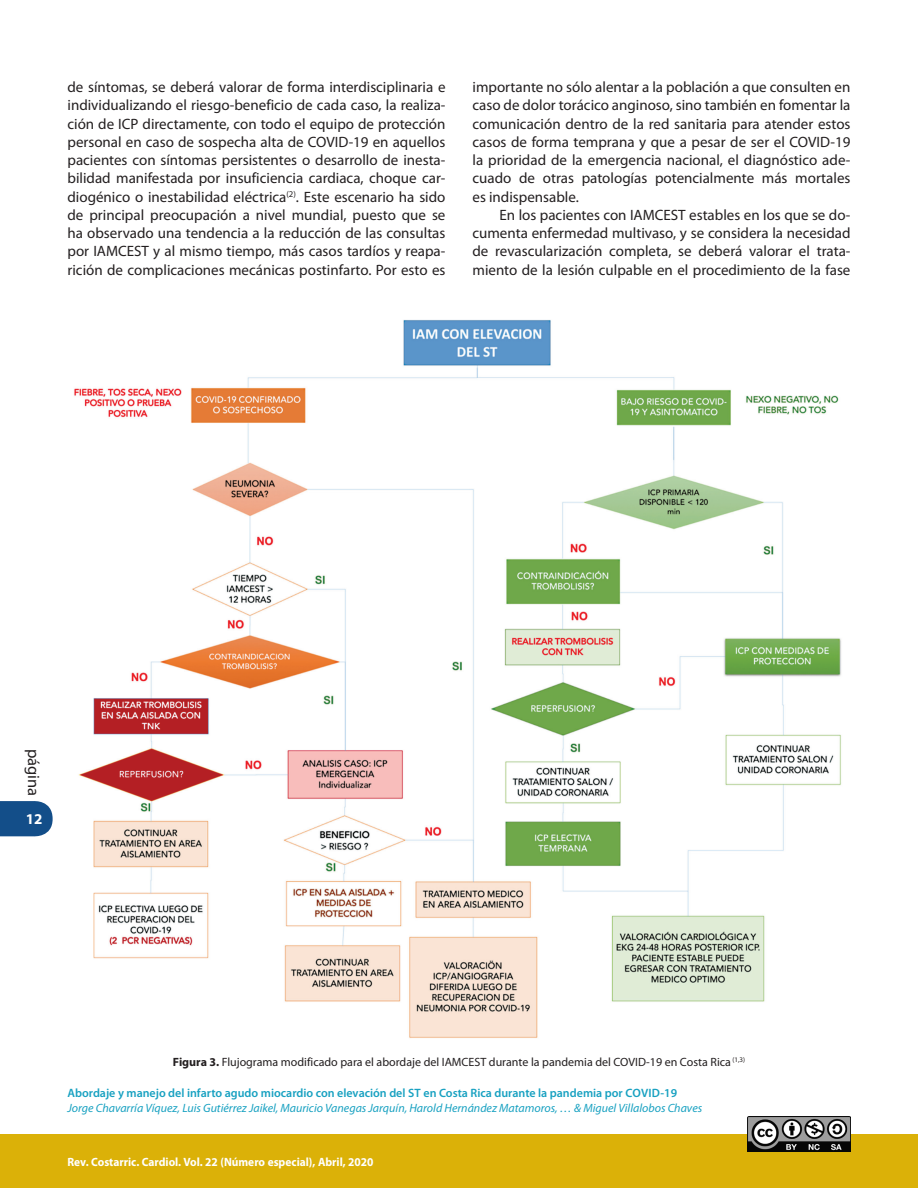
<style>
.page{position:relative;width:918px;height:1188px;background:#fff}
.page>*{position:absolute;margin:0;border:0;box-sizing:border-box;transform-origin:0 0}
.t1{font:16.5px "Myriad Pro";color:#231f20}
._00-Texto_Normal{font:15px/18.3px "Myriad Pro";color:#231f20;text-align:justify}
.t2{font:700 15px "Myriad Pro";color:#fff}
._08_1-Pie_de_página{font:600 12.15px "Myriad Pro";color:#18a1c1}
._09_1-Pie_de_página{font:italic 12px "Myriad Pro";color:#18a1c1}
._16-Pie_de_Figura{font:12px "Myriad Pro";color:#231f20}
.t3{font:700 12px "Myriad Pro";color:#fff;scale:.95 1}
.s1{font-weight:700}
</style>
<div class="page">
<svg style="left:0;top:801px;width:53px;height:36px"></svg>
<div style="left:0;top:1134px;width:917px;height:54px;background:#dbb108"></div>
<img style="left:748px;top:1116px;width:102px;height:36px">
<img style="left:74px;top:320px;width:767px;height:718px">
<p class="_00-Texto_Normal" style="left:68px;top:78px;width:380px">de síntomas, se deberá valorar de forma interdisciplinaria e individualizando el riesgo-beneficio de cada caso, la realiza&shy;ción de ICP directamente, con todo el equipo de protección personal en caso de sospecha alta de COVID-19 en aquellos pacientes con síntomas persistentes o desarrollo de inesta&shy;bilidad manifestada por insuficiencia cardiaca, choque car&shy;diogénico o inestabilidad eléctrica<sup>(2)</sup>. Este escenario ha sido de principal preocupación a nivel mundial, puesto que se ha observado una tendencia a la reducción de las consultas por IAMCEST y al mismo tiempo, más casos tardíos y reapa&shy;rición de complicaciones mecánicas postinfarto. Por esto es</p>
<p class="_00-Texto_Normal" style="left:472px;top:78px;width:380px">importante no sólo alentar a la población a que consulten en caso de dolor torácico anginoso, sino también en fomentar la comunicación dentro de la red sanitaria para atender estos casos de forma temprana y que a pesar de ser el COVID-19 la prioridad de la emergencia nacional, el diagnóstico ade&shy;cuado de otras patologías potencialmente más mortales es indispensable.</p>
<p class="_00-Texto_Normal" style="left:472px;top:205px;width:380px;text-indent:27px">En los pacientes con IAMCEST estables en los que se do&shy;cumenta enfermedad multivaso, y se considera la necesidad de revascularización completa, se deberá valorar el trata&shy;miento de la lesión culpable en el procedimiento de la fase</p>
<p class="t1" style="left:44px;top:749px;width:49px;rotate:90deg">página</p>
<p class="t2" style="left:26px;top:810px;width:18px">12</p>
<p class="_16-Pie_de_Figura" style="left:173px;top:1054px;width:574px"><span class="s1">Figura 3.</span> Flujograma modificado para el abordaje del IAMCEST durante la pandemia del COVID-19 en Costa Rica <sup>(1,3)</sup></p>
<p class="_08_1-Pie_de_página" style="left:68px;top:1085px;width:611px">Abordaje y manejo del infarto agudo miocardio con elevación del ST en Costa Rica durante la pandemia por COVID-19</p>
<p class="_09_1-Pie_de_página" style="left:68px;top:1101px;width:636px">Jorge Chavarría Víquez, Luis Gutiérrez Jaikel, Mauricio Vanegas Jarquín, Harold Hernández Matamoros, … &amp; Miguel Villalobos Chaves</p>
<p class="t3" style="left:68px;top:1154px;width:324px">Rev. Costarric. Cardiol. Vol. 22 (Número especial), Abril, 2020</p>
</div>
